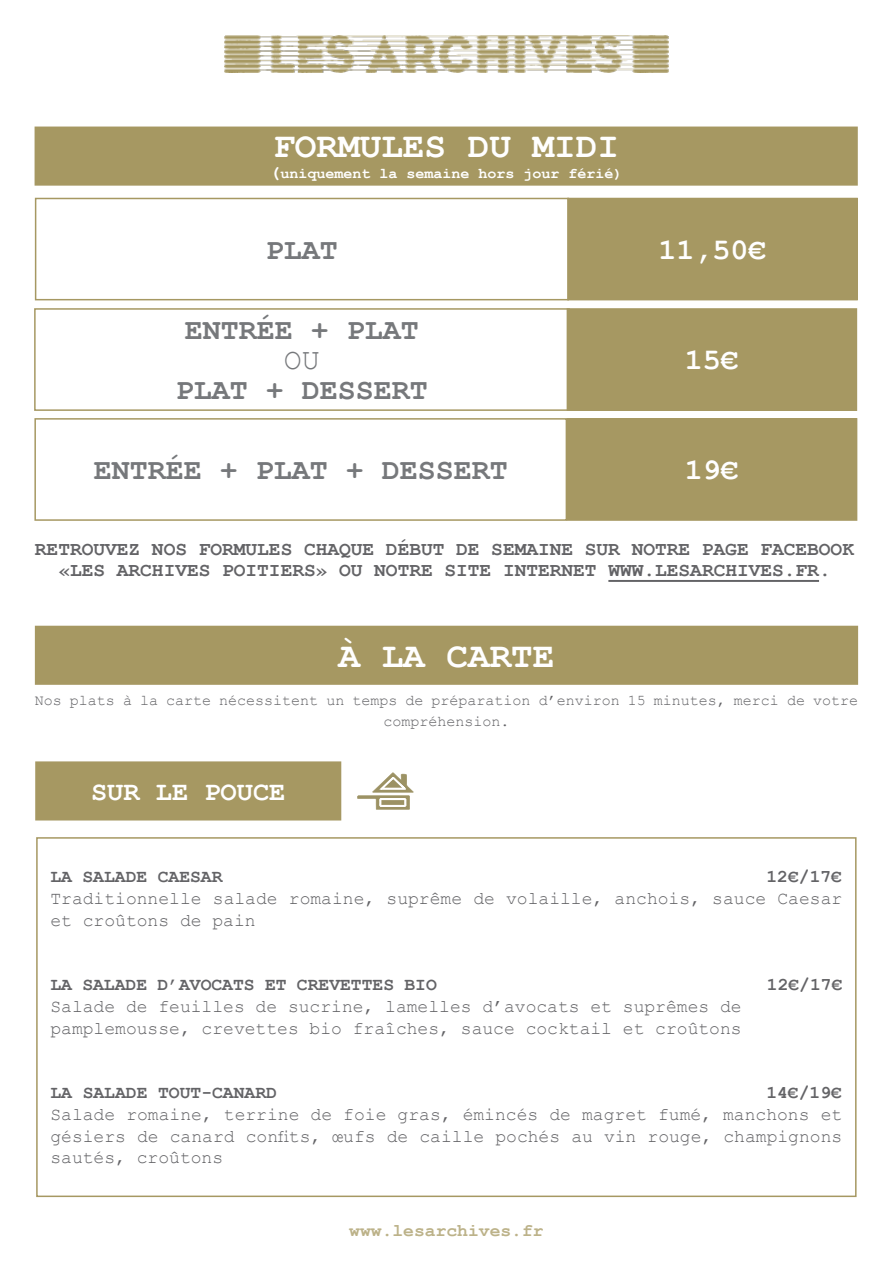
<style>
.page{position:relative;width:893px;height:1263px;background:#fff}
.page>*{position:absolute;margin:0;border:0;box-sizing:border-box;transform-origin:0 0}
.t1{font:700 36px "Courier New";color:#fff}
.t2{font:700 30px "Courier New";color:#76787b}
.t3{font:700 30px "Courier New";color:#fff}
.t4{font:30px "Courier New";color:#76787b}
.t5{font:700 27px "Courier New";color:#fff}
.t6{font:700 19.5px/21px "Courier New";color:#636366;text-align:center}
.t7{font:18px/21.6px "Courier New";color:#636366}
.t8{font:700 18px "Courier New";color:#636366}
.t9{font:700 18px "Courier New";color:#bcb289}
.t10{font:15px/21.6px "Courier New";color:#636366;text-align:center}
.t11{font:700 15px "Courier New";color:#fff}
.s1{font-size:18px}
</style>
<div class="page">
<img style="left:224px;top:36px;width:445px;height:36px">
<div style="left:35px;top:198px;width:534px;height:102px;border:2px solid #a69862"></div>
<div style="left:34px;top:308px;width:536px;height:103px;border:2px solid #a69862"></div>
<div style="left:34px;top:418px;width:533px;height:103px;border:2px solid #a69862"></div>
<div style="left:568px;top:198px;width:289px;height:102px;background:#a69862"></div>
<div style="left:567px;top:309px;width:289px;height:101px;background:#a69862"></div>
<div style="left:567px;top:308px;width:290px;height:103px;border:2px solid #a69862"></div>
<div style="left:567px;top:419px;width:290px;height:101px;background:#a69862"></div>
<div style="left:567px;top:418px;width:290px;height:103px;border:2px solid #a69862"></div>
<div style="left:35px;top:127px;width:822px;height:58px;background:#a69862"></div>
<div style="left:35px;top:127px;width:823px;height:59px;border:2px solid #a69862"></div>
<div style="left:36px;top:626px;width:821px;height:58px;background:#a69862"></div>
<div style="left:35px;top:626px;width:823px;height:59px;border:2px solid #a69862"></div>
<div style="left:36px;top:837px;width:820px;height:360px;border:2px solid #a69862"></div>
<div style="left:36px;top:762px;width:305px;height:58px;background:#a69862"></div>
<div style="left:35px;top:761px;width:306px;height:59px;border:2px solid #a69862"></div>
<hr style="left:608px;top:580px;width:211px;height:2px;background:#636366">
<svg style="left:357px;top:772px;width:57px;height:38px"></svg>
<h1 class="t1" style="left:273px;top:127px;width:347px">FORMULES DU MIDI</h1>
<p class="t11" style="left:270px;top:166px;width:354px"><span class="s1">(</span>uniquement la semaine hors jour férié)</p>
<h2 class="t2" style="left:266px;top:234px;width:73px">PLAT</h2>
<h2 class="t2" style="left:185px;top:314px;width:235px">ENTRÉE + PLAT</h2>
<h2 class="t4" style="left:284px;top:344px;width:37px">OU</h2>
<h2 class="t2" style="left:176px;top:374px;width:253px">PLAT + DESSERT</h2>
<h2 class="t2" style="left:94px;top:454px;width:416px">ENTRÉE + PLAT + DESSERT</h2>
<h2 class="t3" style="left:658px;top:234px;width:109px">11,50€</h2>
<h2 class="t3" style="left:685px;top:344px;width:55px">15€</h2>
<h2 class="t3" style="left:685px;top:454px;width:55px">19€</h2>
<p class="t6" style="left:35px;top:540px;width:820px">RETROUVEZ NOS FORMULES CHAQUE DÉBUT DE SEMAINE SUR NOTRE PAGE FACEBOOK «LES ARCHIVES POITIERS» OU NOTRE SITE INTERNET WWW.LESARCHIVES.FR.</p>
<h1 class="t1" style="left:338px;top:637px;width:217px">À LA CARTE</h1>
<p class="t10" style="left:35px;top:690px;width:825px">Nos plats à la carte nécessitent un temps de préparation d’environ 15 minutes, merci de votre compréhension.</p>
<h3 class="t5" style="left:91px;top:777px;width:196px">SUR LE POUCE</h3>
<p class="t8" style="left:50px;top:867px;width:174px">LA SALADE CAESAR</p>
<p class="t8" style="left:766px;top:867px;width:77px">12€/17€</p>
<p class="t7" style="left:50px;top:888px;width:793px">Traditionnelle salade romaine, suprême de volaille, anchois, sauce Caesar et croûtons de pain</p>
<p class="t8" style="left:50px;top:975px;width:388px">LA SALADE D’AVOCATS ET CREVETTES BIO</p>
<p class="t8" style="left:767px;top:975px;width:77px">12€/17€</p>
<p class="t7" style="left:50px;top:996px;width:693px">Salade de feuilles de sucrine, lamelles d’avocats et suprêmes de pamplemousse, crevettes bio fraîches, sauce cocktail et croûtons</p>
<p class="t8" style="left:50px;top:1083px;width:228px">LA SALADE TOUT-CANARD</p>
<p class="t8" style="left:766px;top:1083px;width:77px">14€/19€</p>
<p class="t7" style="left:50px;top:1104px;width:793px;text-align:justify">Salade romaine, terrine de foie gras, émincés de magret fumé, manchons et gésiers de canard confits, œufs de caille pochés au vin rouge, champignons sautés, croûtons</p>
<p class="t9" style="left:349px;top:1221px;width:196px">www.lesarchives.fr</p>
</div>
